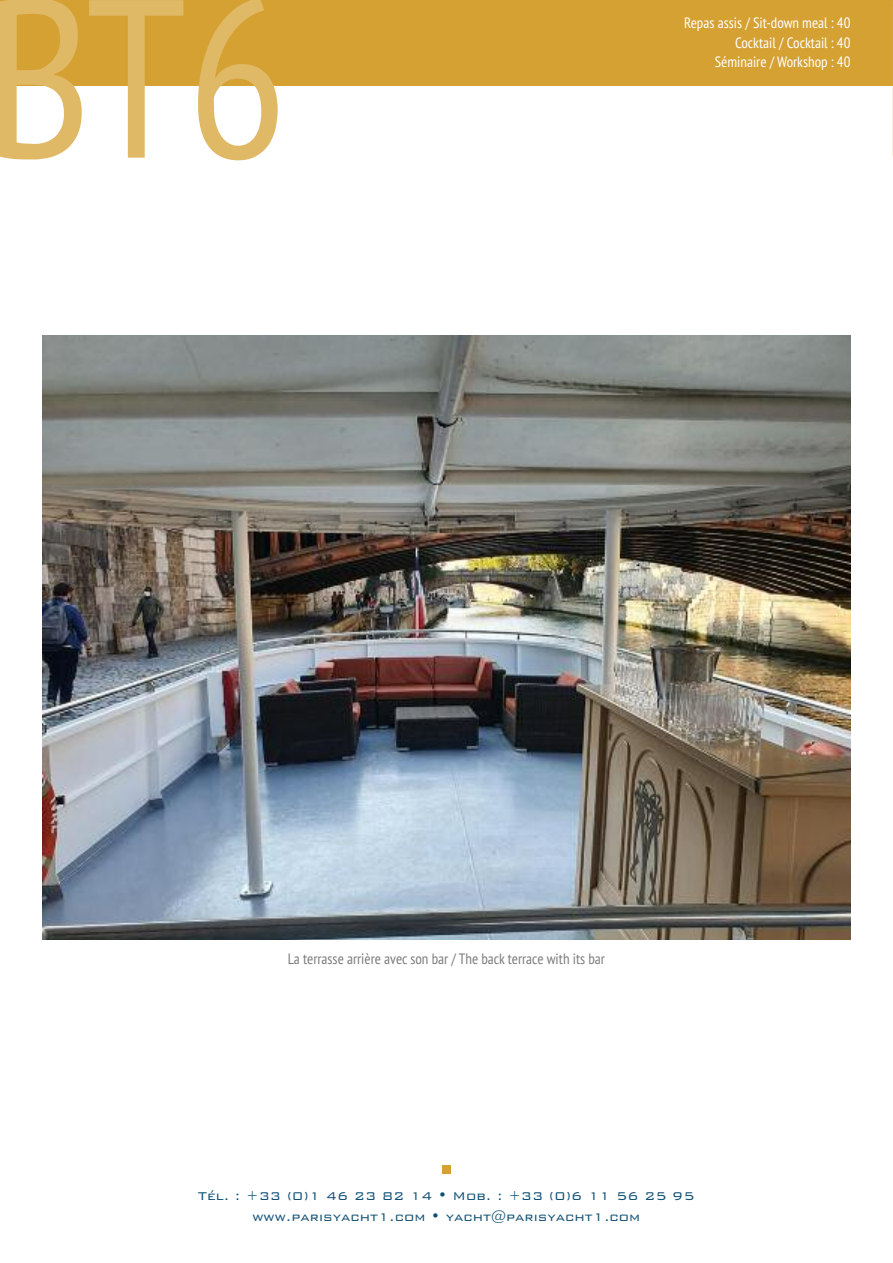
<style>
.page{position:relative;width:893px;height:1263px;background:#fff}
.page>*{position:absolute;margin:0;border:0;box-sizing:border-box;transform-origin:0 0}
.t1{font:condensed 225px "PT Sans";color:#e0b966}
.t2{font:300 15px/21px "Bank Gothic";color:#115074;text-align:center}
.t3{font:condensed 15px/19.5px "PT Sans";color:#fff;text-align:right}
.t4{font:condensed 15px "PT Sans";color:#7d7c7d}
</style>
<div class="page">
<div style="left:442px;top:1166px;width:9px;height:8px;background:#d5a133"></div>
<div style="left:0;top:0;width:893px;height:85px;background:#d5a133"></div>
<img style="left:43px;top:335px;width:807px;height:604px">
<h1 class="t1" style="left:-15px;top:-66px;width:304px">BT6</h1>
<p class="t3" style="left:684px;top:13px;width:168px">Repas assis / Sit-down meal : 40<br>Cocktail / Cocktail : 40<br>Séminaire / Workshop : 40</p>
<p class="t4" style="left:288px;top:949px;width:319px">La terrasse arrière avec son bar / The back terrace with its bar</p>
<p class="t2" style="left:198px;top:1184px;width:498px">Tél. : +33 (0)1 46 23 82 14 • Mob. : +33 (0)6 11 56 25 95 www.parisyacht1.com • yacht@parisyacht1.com</p>
</div>
